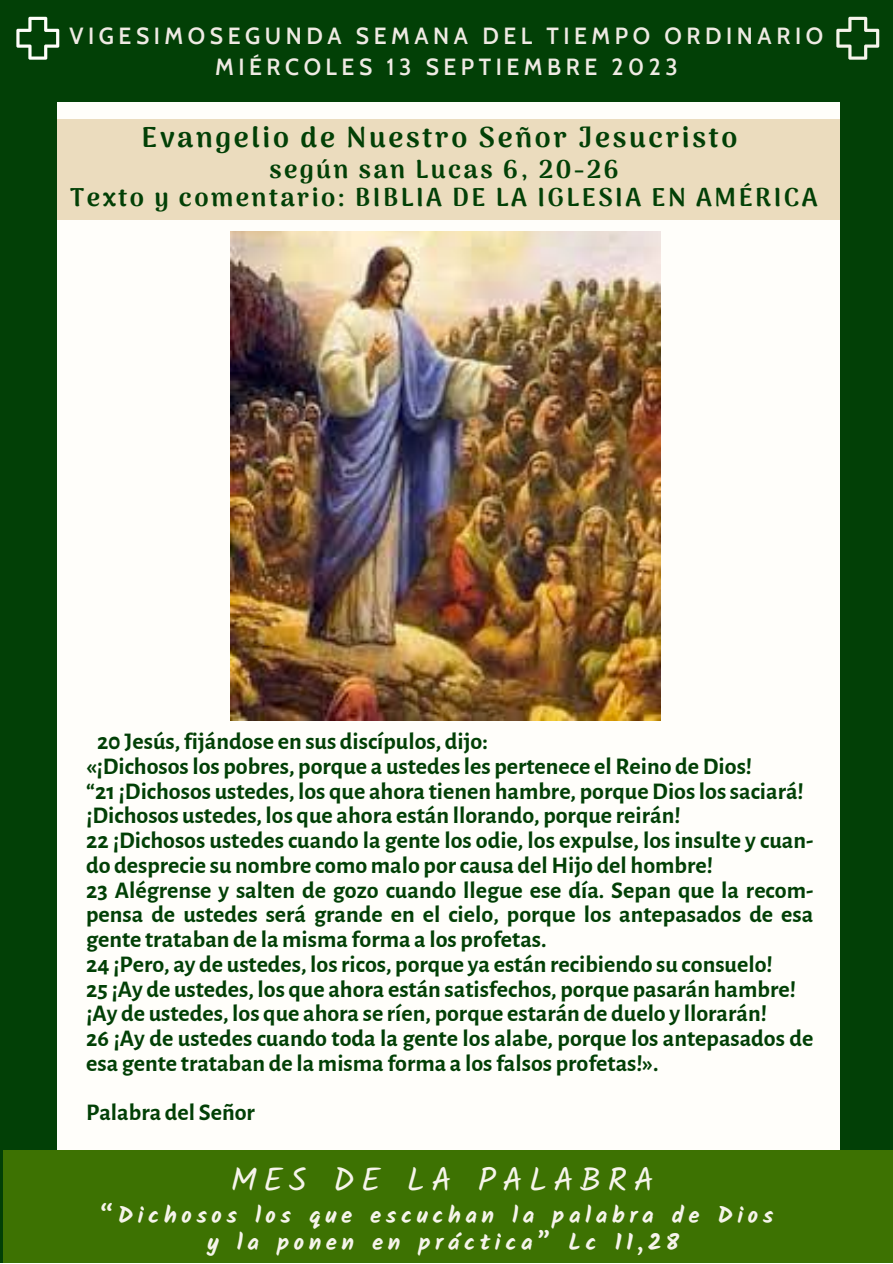
<style>
.page{position:relative;width:893px;height:1264px;background:#fff}
.page>*{position:absolute;margin:0;border:0;box-sizing:border-box;transform-origin:0 0}
.t1{font:33px "Kalam";letter-spacing:.2em;color:#f6f4eb}
.t2{font:900 28.5px "Arima Madurai";letter-spacing:.095em;color:#024006}
.t3{font:900 25.5px "Arima Madurai";letter-spacing:.095em;color:#024006}
.t4{font:700 24px/24.8px "Alegreya Sans";color:#024006}
.t5{font:600 22.8px "Cabin";letter-spacing:.2em;color:#efeae3}
.t6{font:700 22.8px "Kalam";letter-spacing:.2em;color:#f6f4eb}
</style>
<div class="page">
<div style="left:0;top:0;width:892px;height:1262px;background:#024006"></div>
<div style="left:58px;top:102px;width:781px;height:1058px;background:#fffefa"></div>
<div style="left:57px;top:120px;width:783px;height:100px;background:#ebdcbe"></div>
<svg style="left:16px;top:17px;width:43px;height:43px"></svg>
<svg style="left:836px;top:17px;width:43px;height:43px"></svg>
<div style="left:3px;top:1150px;width:889px;height:112px;background:#3d7202"></div>
<img style="left:231px;top:231px;width:429px;height:489px">
<p class="t5" style="left:69px;top:22px;width:755px">VIGESIMOSEGUNDA SEMANA DEL TIEMPO ORDINARIO</p>
<p class="t5" style="left:215px;top:53px;width:464px">MIÉRCOLES 13 SEPTIEMBRE 2023</p>
<p class="t2" style="left:141px;top:121px;width:597px">Evangelio de Nuestro Señor Jesucristo</p>
<p class="t3" style="left:269px;top:154px;width:350px">según san Lucas 6, 20-26</p>
<p class="t3" style="left:70px;top:182px;width:749px">Texto y comentario: BIBLIA DE LA IGLESIA EN AMÉRICA</p>
<p class="t4" style="left:97px;top:729px;width:392px">20 Jesús,fijándose en sus discípulos, dijo:</p>
<p class="t4" style="left:86px;top:754px;width:667px">«¡Dichososlos pobres, porque a ustedesles pertenece el Reino deDios!</p>
<p class="t4" style="left:86px;top:779px;width:719px">“21¡Dichosos ustedes, los que ahora tienen hambre, porqueDioslossaciará!</p>
<p class="t4" style="left:86px;top:803px;width:596px">¡Dichosos ustedes, los que ahora están llorando, porque reirán!</p>
<p class="t4" style="left:86px;top:828px;width:728px">22 ¡Dichosos ustedes cuando la gente los odie, los expulse, los insulte y cuan&shy;do desprecie su nombre como malo porcausa delHijo del hombre!</p>
<p class="t4" style="left:86px;top:878px;width:728px;text-align:justify">23 Alégrense y salten de gozo cuando llegue ese día. Sepan que la recom&shy;pensa de ustedes será grande en el cielo, porque los antepasados de esa gente trataban de la misma forma a los profetas.</p>
<p class="t4" style="left:86px;top:952px;width:688px">24 ¡Pero, ay de ustedes, losricos, porque ya están recibiendo su consuelo!</p>
<p class="t4" style="left:86px;top:977px;width:711px">25 ¡Ay de ustedes, los que ahora están satisfechos, porque pasarán hambre!</p>
<p class="t4" style="left:86px;top:1001px;width:682px">¡Ay de ustedes, los que ahora se ríen, porque estarán de duelo y llorarán!</p>
<p class="t4" style="left:86px;top:1026px;width:728px">26 ¡Ay de ustedes cuando toda la gente los alabe, porque los antepasados de esa gente trataban de la misma forma a losfalsos profetas!».</p>
<p class="t4" style="left:86px;top:1100px;width:170px">Palabra del Señor</p>
<p class="t1" style="left:231px;top:1160px;width:424px">MES DE LA PALABRA</p>
<p class="t6" style="left:100px;top:1201px;width:675px">“Dichosos los que escuchan la palabra de Dios</p>
<p class="t6" style="left:207px;top:1229px;width:473px">y la ponen en práctica” Lc 11,28</p>
</div>
